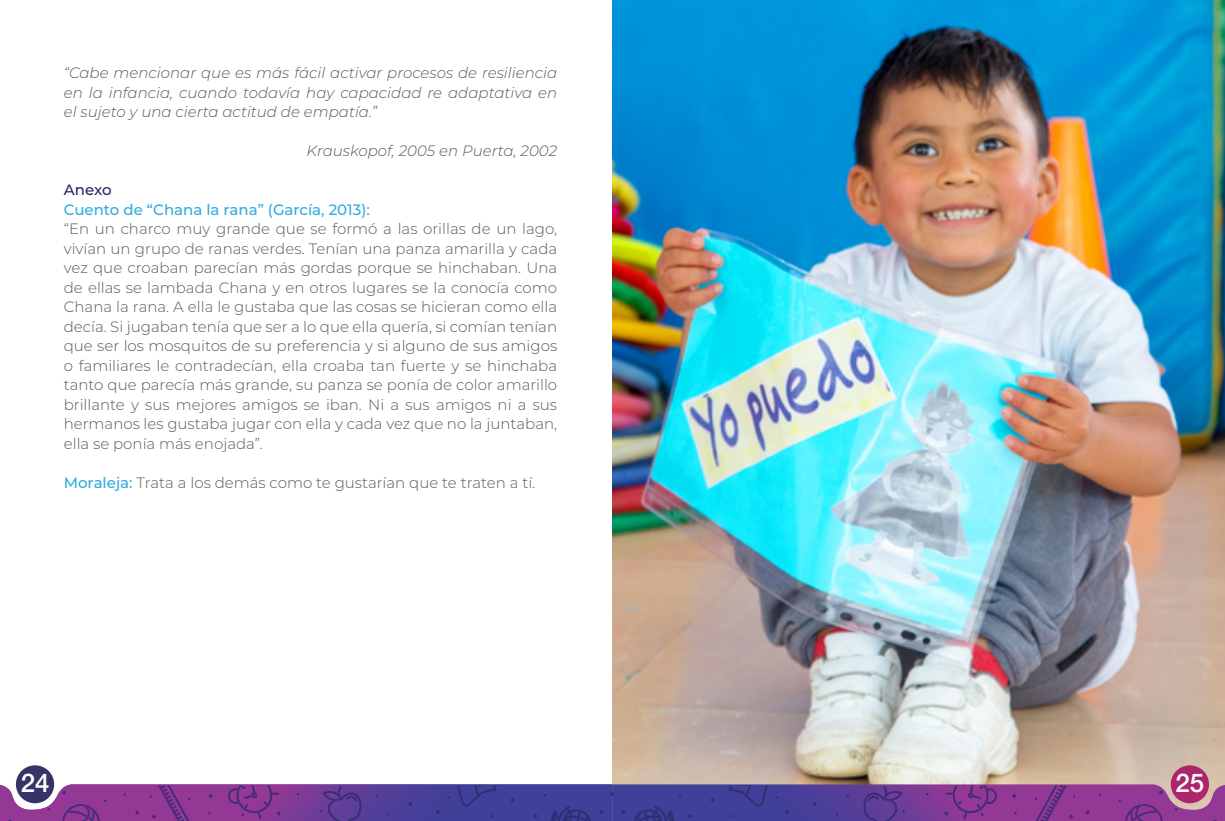
<style>
.page{position:relative;width:1225px;height:821px;background:#fff}
.page>*{position:absolute;margin:0;border:0;box-sizing:border-box;transform-origin:0 0}
.t1{font:500 25.8px "Helvetica Neue LT Std";color:#fff}
.t2{font:300 15px/19.5px "Montserrat";color:#58595b;text-align:justify}
.t3{font:italic 300 15px/19.5px "Montserrat";color:#58595b;text-align:justify}
.t4{font:500 15px "Montserrat";color:#31abdf}
.t5{font:500 15px "Montserrat";letter-spacing:-.01em;color:#262460}
.s1{font-weight:500;color:#31abdf}
</style>
<div class="page">
<img style="left:612px;top:0;width:613px;height:784px">
<div style="left:1170px;top:765px;width:39px;height:38px;background:#ac256d;border-radius:50%"></div>
<div style="left:16px;top:765px;width:38px;height:38px;background:#343466;border-radius:50%"></div>
<svg style="left:0;top:784px;width:1225px;height:37px;background:#6c3f95"></svg>
<p class="t3" style="left:64px;top:63px;width:495px">“Cabe mencionar que es más fácil activar procesos de resiliencia en la infancia, cuando todavía hay capacidad re adaptativa en el sujeto y una cierta actitud de empatía.”</p>
<p class="t3" style="left:307px;top:141px;width:252px">Krauskopof, 2005 en Puerta, 2002</p>
<p class="t5" style="left:64px;top:180px;width:49px">Anexo</p>
<p class="t4" style="left:64px;top:199px;width:307px">Cuento de “Chana la rana” (García, 2013):</p>
<p class="t2" style="left:64px;top:219px;width:495px">“En un charco muy grande que se formó a las orillas de un lago, vivían un grupo de ranas verdes. Tenían una panza amarilla y cada vez que croaban parecían más gordas porque se hinchaban. Una de ellas se lambada Chana y en otros lugares se la conocía como Chana la rana. A ella le gustaba que las cosas se hicieran como ella decía. Si jugaban tenía que ser a lo que ella quería, si comían tenían que ser los mosquitos de su preferencia y si alguno de sus amigos o familiares le contradecían, ella croaba tan fuerte y se hinchaba tanto que parecía más grande, su panza se ponía de color amarillo brillante y sus mejores amigos se iban. Ni a sus amigos ni a sus hermanos les gustaba jugar con ella y cada vez que no la juntaban, ella se ponía más enojada”.</p>
<p class="t2" style="left:64px;top:472px;width:473px"><span class="s1">Moraleja:</span> Trata a los demás como te gustarían que te traten a tí.</p>
<h1 class="t1" style="left:21px;top:768px;width:30px">24</h1>
<h1 class="t1" style="left:1175px;top:768px;width:30px">25</h1>
</div>
